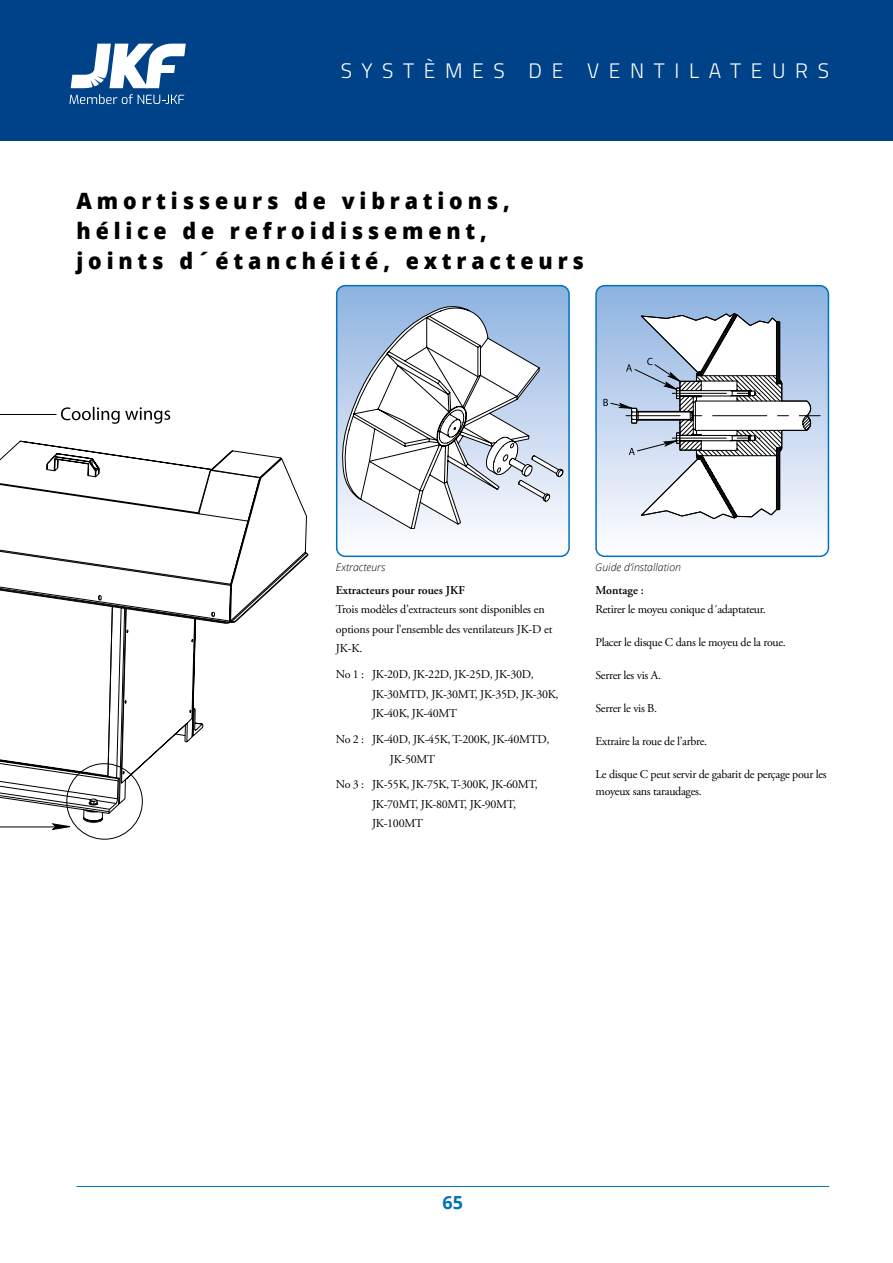
<style>
.page{position:relative;width:893px;height:1263px;background:#fff}
.page>*{position:absolute;margin:0;border:0;box-sizing:border-box;transform-origin:0 0}
.t1{font:800 22.5px/30px "Open Sans";letter-spacing:.225em;color:#000;scale:.95 1}
.t2{font:300 21px "Titillium";letter-spacing:.46em;color:#fff}
.t3{font:700 18px "Open Sans";color:#0071bb}
.t4{font:12px/19.5px "Adobe Garamond Pro";letter-spacing:-.025em;color:#000}
.t5{font:600 12px "Adobe Garamond Pro";color:#000}
.t6{font:italic 300 10.5px "Open Sans";color:#000}
</style>
<div class="page">
<hr style="left:77px;top:1186px;width:752px;height:1px;background:#0071bb">
<div style="left:0;top:0;width:893px;height:140px;background:#004288"></div>
<svg style="left:71px;top:44px;width:115px;height:44px"></svg>
<svg style="left:69px;top:94px;width:115px;height:10px"></svg>
<svg style="left:0;top:458px;width:309px;height:382px"></svg>
<hr style="left:0;top:414px;width:57px;height:1px;background:#000">
<svg style="left:61px;top:407px;width:109px;height:17px"></svg>
<svg style="left:0;top:785px;width:72px;height:45px"></svg>
<svg style="left:598px;top:286px;width:230px;height:270px"></svg>
<svg style="left:603px;top:313px;width:217px;height:206px"></svg>
<div style="left:595px;top:285px;width:234px;height:272px;border:2px solid #0071bb;border-radius:9px"></div>
<svg style="left:337px;top:286px;width:232px;height:270px"></svg>
<svg style="left:342px;top:306px;width:221px;height:223px"></svg>
<div style="left:336px;top:285px;width:234px;height:272px;border:2px solid #0071bb;border-radius:9px"></div>
<h2 class="t2" style="left:341px;top:55px;width:490px">SYSTÈMES DE VENTILATEURS</h2>
<h1 class="t1" style="left:77px;top:184px;width:536px">Amortisseurs de vibrations, hélice de refroidissement,<br>joints d´étanchéité, extracteurs</h1>
<p class="t6" style="left:336px;top:560px;width:51px">Extracteurs</p>
<p class="t6" style="left:595px;top:560px;width:87px">Guide d’installation</p>
<p class="t5" style="left:336px;top:583px;width:130px">Extracteurs pour roues JKF</p>
<p class="t4" style="left:336px;top:600px;width:218px">Trois modèles d’extracteurs sont disponibles en options pour l’ensemble des ventilateurs JK-D et<br>JK-K.</p>
<p class="t4" style="left:372px;top:665px;width:188px;text-indent:-36px">No 1 : JK-20D, JK-22D, JK-25D, JK-30D,<br>JK-30MTD, JK-30MT, JK-35D, JK-30K,<br>JK-40K, JK-40MT</p>
<p class="t4" style="left:390px;top:730px;width:161px;text-indent:-54px">No 2 : JK-40D, JK-45K, T-200K, JK-40MTD,<br>JK-50MT</p>
<p class="t4" style="left:372px;top:775px;width:167px;text-indent:-36px">No 3 : JK-55K, JK-75K, T-300K, JK-60MT,<br>JK-70MT, JK-80MT, JK-90MT,<br>JK-100MT</p>
<p class="t5" style="left:596px;top:583px;width:50px">Montage :</p>
<p class="t4" style="left:596px;top:600px;width:172px">Retirer le moyeu conique d´adaptateur.</p>
<p class="t4" style="left:596px;top:633px;width:192px">Placer le disque C dans le moyeu de la roue.</p>
<p class="t4" style="left:596px;top:666px;width:67px">Serrer les vis A.</p>
<p class="t4" style="left:596px;top:699px;width:63px">Serrer le vis B.</p>
<p class="t4" style="left:596px;top:732px;width:113px">Extraire la roue de l’arbre.</p>
<p class="t4" style="left:596px;top:767px;width:233px;line-height:16.5px">Le disque C peut servir de gabarit de perçage pour les moyeux sans taraudages.</p>
<h3 class="t3" style="left:443px;top:1189px;width:22px">65</h3>
</div>
